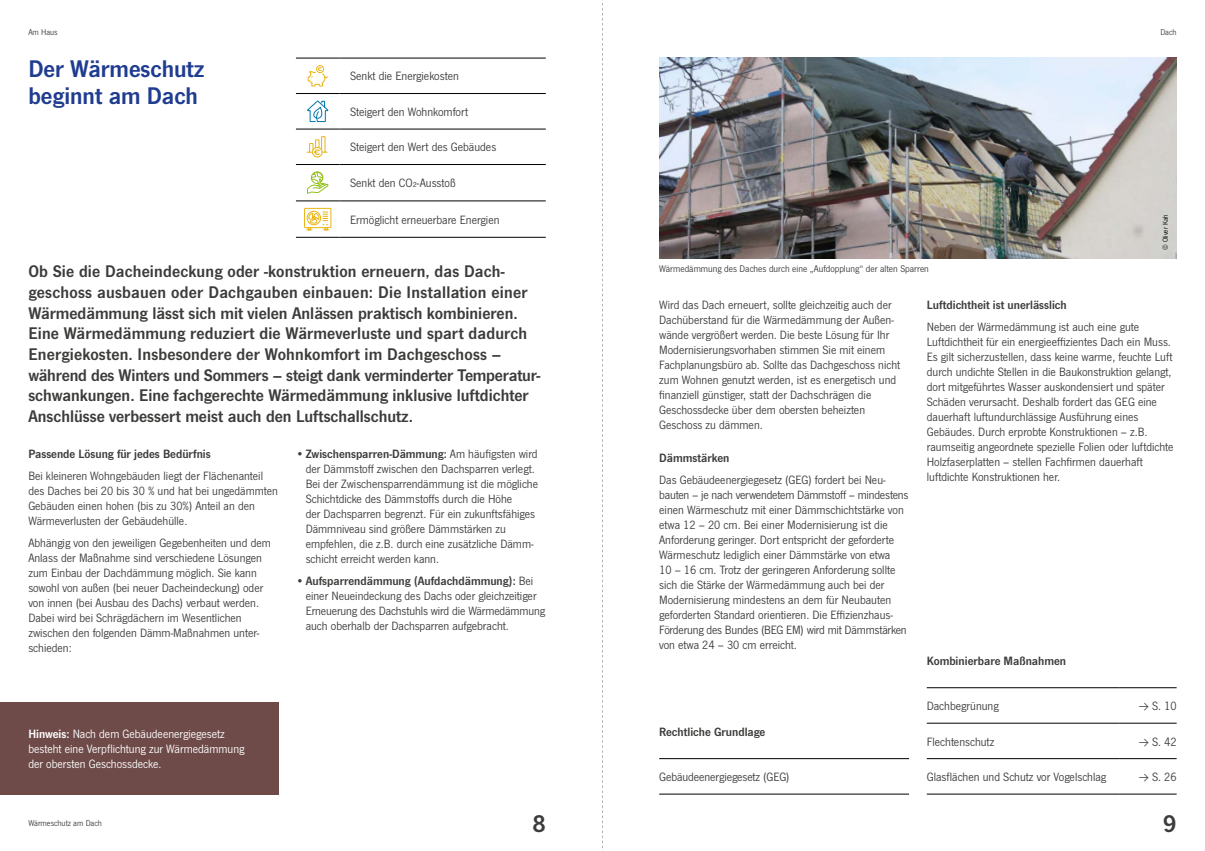
<style>
.page{position:relative;width:1205px;height:851px;background:#fff}
.page>*{position:absolute;margin:0;border:0;box-sizing:border-box;transform-origin:0 0}
.t1{font:25px/27.5px "News Got Dem";color:#1f3c90}
.t2{font:25px "News Got Dem";color:#3c3c3b}
.t3{font:17.5px/20.6px "News Got Dem";color:#3c3c3b}
.t4{font:12.5px/15px "News Got";color:#3c3c3b}
.t5{font:12.5px "News Got Dem";color:#3c3c3b}
.t6{font:12.5px/15px "News Got";color:#fff}
.t7{font:10px "News Got";color:#3c3c3b}
.t8{font:8.75px "News Got";color:#3c3c3b}
.t9{font:7.5px "News Got";color:#000}
.s1{font-family:"News Got"}
.s2{font-family:"News Got Dem"}
.s3{font-family:"Suisse Intl";font-weight:300}
</style>
<div class="page">
<div style="left:0;top:702px;width:278px;height:92px;background:#6e4b49"></div>
<hr style="left:296px;top:58px;width:43px;height:1px;background:#000">
<hr style="left:339px;top:58px;width:207px;height:1px;background:#000">
<hr style="left:296px;top:93px;width:43px;height:1px;background:#000">
<hr style="left:339px;top:93px;width:207px;height:1px;background:#000">
<hr style="left:296px;top:129px;width:43px;height:1px;background:#000">
<hr style="left:339px;top:129px;width:207px;height:1px;background:#000">
<hr style="left:296px;top:164px;width:43px;height:1px;background:#000">
<hr style="left:339px;top:164px;width:207px;height:1px;background:#000">
<hr style="left:296px;top:201px;width:43px;height:1px;background:#000">
<hr style="left:339px;top:201px;width:207px;height:1px;background:#000">
<hr style="left:296px;top:237px;width:43px;height:1px;background:#000">
<hr style="left:339px;top:237px;width:207px;height:1px;background:#000">
<svg style="left:307px;top:65px;width:22px;height:57px"></svg>
<div style="left:312px;top:147px;width:10px;height:10px;border:1px solid #e9b412;border-radius:50%"></div>
<svg style="left:306px;top:136px;width:22px;height:19px"></svg>
<svg style="left:307px;top:171px;width:21px;height:23px"></svg>
<svg style="left:304px;top:207px;width:28px;height:23px"></svg>
<img style="left:659px;top:58px;width:517px;height:201px">
<hr style="left:927px;top:687px;width:192px;height:1px;background:#000">
<hr style="left:1119px;top:687px;width:57px;height:1px;background:#000">
<hr style="left:927px;top:722px;width:192px;height:1px;background:#000">
<hr style="left:1119px;top:722px;width:57px;height:1px;background:#000">
<hr style="left:927px;top:758px;width:192px;height:1px;background:#000">
<hr style="left:1119px;top:758px;width:57px;height:1px;background:#000">
<hr style="left:927px;top:793px;width:192px;height:1px;background:#000">
<hr style="left:1119px;top:793px;width:57px;height:1px;background:#000">
<hr style="left:659px;top:758px;width:250px;height:1px;background:#000">
<hr style="left:659px;top:793px;width:250px;height:1px;background:#000">
<svg style="left:602px;top:0;width:1px;height:849px"></svg>
<p class="t8" style="left:28px;top:27px;width:31px">Am Haus</p>
<p class="t8" style="left:1160px;top:27px;width:18px">Dach</p>
<h1 class="t1" style="left:28px;top:55px;width:178px">Der Wärmeschutz beginnt am Dach</h1>
<p class="t4" style="left:350px;top:69px;width:110px">Senkt die Energiekosten</p>
<p class="t4" style="left:350px;top:104px;width:119px">Steigert den Wohnkomfort</p>
<p class="t4" style="left:350px;top:140px;width:148px">Steigert den Wert des Gebäudes</p>
<p class="t4" style="left:350px;top:176px;width:107px">Senkt den CO₂-Ausstoß</p>
<p class="t4" style="left:350px;top:212px;width:151px">Ermöglicht erneuerbare Energien</p>
<p class="t3" style="left:28px;top:261px;width:513px">Ob Sie die Dacheindeckung oder -konstruktion erneuern, das Dach&shy;geschoss ausbauen oder Dachgauben einbauen: Die Installation einer Wärmedämmung lässt sich mit vielen Anlässen praktisch kombinieren.<br>Eine Wärmedämmung reduziert die Wärmeverluste und spart dadurch Energiekosten. Insbesondere der Wohnkomfort im Dachgeschoss – während des Winters und Sommers – steigt dank verminderter Temperatur&shy;schwankungen. Eine fachgerechte Wärmedämmung inklusive luftdichter Anschlüsse verbessert meist auch den Luftschallschutz.</p>
<p class="t5" style="left:28px;top:446px;width:184px">Passende Lösung für jedes Bedürfnis</p>
<p class="t4" style="left:28px;top:468px;width:251px">Bei kleineren Wohngebäuden liegt der Flächenanteil des Daches bei 20 bis 30 % und hat bei ungedämmten Gebäuden einen hohen (bis zu 30%) Anteil an den Wärmeverlusten der Gebäudehülle.</p>
<p class="t4" style="left:28px;top:535px;width:244px">Abhängig von den jeweiligen Gegebenheiten und dem Anlass der Maßnahme sind verschiedene Lösungen zum Einbau der Dachdämmung möglich. Sie kann sowohl von außen (bei neuer Dacheindeckung) oder von innen (bei Ausbau des Dachs) verbaut werden.<br>Dabei wird bei Schrägdächern im Wesentlichen zwischen den folgenden Dämm-Maßnahmen unter&shy;schieden:</p>
<p class="t5" style="left:296px;top:446px;width:243px">•Zwischensparren-Dämmung: <span class="s1">Am häufigsten wird</span></p>
<p class="t4" style="left:306px;top:461px;width:234px">der Dämmstoff zwischen den Dachsparren verlegt.<br>Bei der Zwischensparrendämmung ist die mögliche Schichtdicke des Dämmstoffs durch die Höhe<br>der Dachsparren begrenzt. Für ein zukunftsfähiges Dämmniveau sind größere Dämmstärken zu empfehlen, die z.B. durch eine zusätzliche Dämm&shy;schicht erreicht werden kann.</p>
<p class="t5" style="left:296px;top:573px;width:239px">•Aufsparrendämmung (Aufdachdämmung): <span class="s1">Bei</span></p>
<p class="t4" style="left:306px;top:588px;width:241px">einer Neueindeckung des Dachs oder gleichzeitiger<br>Erneuerung des Dachstuhls wird die Wärmedämmung auch oberhalb der Dachsparren aufgebracht.</p>
<p class="t6" style="left:28px;top:726px;width:218px"><span class="s2">Hinweis:</span> Nach dem Gebäudeenergiegesetz besteht eine Verpflichtung zur Wärmedämmung der obersten Geschossdecke.</p>
<p class="t7" style="left:659px;top:263px;width:271px">Wärmedämmung des Daches durch eine „Aufdopplung“ der alten Sparren</p>
<p class="t9" style="left:1161px;top:250px;width:37px;rotate:-90deg">© Oliver Kah</p>
<p class="t4" style="left:659px;top:297px;width:243px">Wird das Dach erneuert, sollte gleichzeitig auch der Dachüberstand für die Wärmedämmung der Außen&shy;wände vergrößert werden. Die beste Lösung für Ihr Modernisierungsvorhaben stimmen Sie mit einem Fachplanungsbüro ab. Sollte das Dachgeschoss nicht zum Wohnen genutzt werden, ist es energetisch und finanziell günstiger, statt der Dachschrägen die Geschossdecke über dem obersten beheizten Geschoss zu dämmen.</p>
<p class="t5" style="left:659px;top:450px;width:72px">Dämmstärken</p>
<p class="t4" style="left:659px;top:472px;width:251px">Das Gebäudeenergiegesetz (GEG) fordert bei Neu&shy;bauten – je nach verwendetem Dämmstoff – mindestens einen Wärmeschutz mit einer Dämmschichtstärke von etwa 12 – 20 cm. Bei einer Modernisierung ist die Anforderung geringer. Dort entspricht der geforderte Wärmeschutz lediglich einer Dämmstärke von etwa<br>10 – 16 cm. Trotz der geringeren Anforderung sollte sich die Stärke der Wärmedämmung auch bei der Modernisierung mindestens an dem für Neubauten geforderten Standard orientieren. Die Effizienzhaus-Förderung des Bundes (BEG EM) wird mit Dämmstärken von etwa 24 – 30 cm erreicht.</p>
<p class="t5" style="left:659px;top:724px;width:108px">Rechtliche Grundlage</p>
<p class="t4" style="left:659px;top:769px;width:132px">Gebäudeenergiegesetz (GEG)</p>
<p class="t5" style="left:927px;top:297px;width:141px">Luftdichtheit ist unerlässlich</p>
<p class="t4" style="left:927px;top:319px;width:248px">Neben der Wärmedämmung ist auch eine gute Luftdichtheit für ein energieeffizientes Dach ein Muss.<br>Es gilt sicherzustellen, dass keine warme, feuchte Luft durch undichte Stellen in die Baukonstruktion gelangt, dort mitgeführtes Wasser auskondensiert und später Schäden verursacht. Deshalb fordert das GEG eine dauerhaft luftundurchlässige Ausführung eines Gebäudes. Durch erprobte Konstruktionen – z.B. raumseitig angeordnete spezielle Folien oder luftdichte Holzfaserplatten – stellen Fachfirmen dauerhaft luftdichte Konstruktionen her.</p>
<p class="t5" style="left:927px;top:653px;width:141px">Kombinierbare Maßnahmen</p>
<p class="t4" style="left:927px;top:698px;width:73px">Dachbegrünung</p>
<p class="t4" style="left:1139px;top:698px;width:39px"><span class="s3">→</span> S. 10</p>
<p class="t4" style="left:927px;top:734px;width:69px">Flechtenschutz</p>
<p class="t4" style="left:1139px;top:734px;width:39px"><span class="s3">→</span> S. 42</p>
<p class="t4" style="left:927px;top:769px;width:181px">Glasflächen und Schutz vor Vogelschlag</p>
<p class="t4" style="left:1139px;top:769px;width:39px"><span class="s3">→</span> S. 26</p>
<p class="t8" style="left:28px;top:818px;width:75px">Wärmeschutz am Dach</p>
<h1 class="t2" style="left:532px;top:809px;width:15px">8</h1>
<h1 class="t2" style="left:1163px;top:809px;width:15px">9</h1>
</div>
